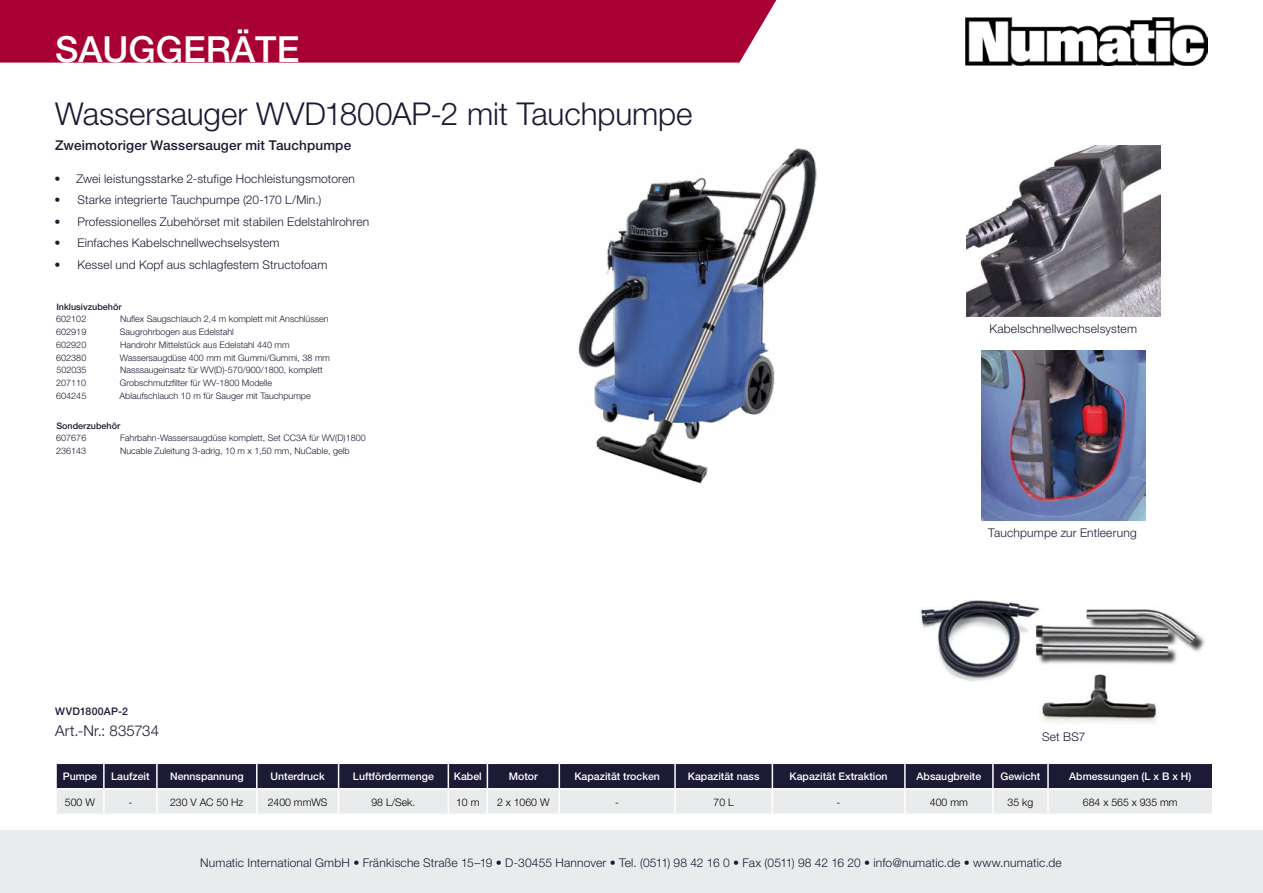
<style>
.page{position:relative;width:1263px;height:893px;background:#fff}
.page>*{position:absolute;margin:0;border:0;box-sizing:border-box;transform-origin:0 0}
.t1{font:500 36px "Helvetica Neue";color:#fff}
.t2{font:300 31.5px "Helvetica Neue";letter-spacing:-.005em;color:#1c1a34}
.t3{font:300 15px "Helvetica Neue";letter-spacing:.005em;color:#1c1a34}
.t4{font:500 13.5px "Helvetica Neue";letter-spacing:.01em;color:#1c1a34}
.t5{font:300 12px "Helvetica Neue";letter-spacing:.015em;color:#1c1a34}
.t6{font:500 10.5px "Helvetica Neue";color:#fff}
.t7{font:300 10.5px "Helvetica Neue";color:#000}
.t8{font:500 10.5px "Helvetica Neue";letter-spacing:.025em;color:#1c1a34}
.t9{font:300 9px "Helvetica Neue";color:#1c1a34}
.t10{font:500 9px "Helvetica Neue";color:#1c1a34}
</style>
<div class="page">
<div style="left:0;top:831px;width:1263px;height:62px;background:#e9ebec"></div>
<img style="left:965px;top:18px;width:243px;height:47px">
<div style="left:0;top:0;width:776px;height:63px;background:#a90034"></div>
<svg style="left:56px;top:763px;width:1157px;height:51px;background:#8a8a97"></svg>
<hr style="left:905px;top:788px;width:88px;height:1px;background:#fff">
<hr style="left:904px;top:789px;width:2px;height:24px;background:#fff">
<hr style="left:993px;top:788px;width:55px;height:1px;background:#fff">
<hr style="left:992px;top:789px;width:2px;height:24px;background:#fff">
<hr style="left:1048px;top:788px;width:164px;height:1px;background:#fff">
<hr style="left:1047px;top:789px;width:2px;height:24px;background:#fff">
<img style="left:981px;top:350px;width:164px;height:170px">
<img style="left:920px;top:600px;width:285px;height:124px">
<img style="left:966px;top:146px;width:194px;height:170px">
<img style="left:578px;top:148px;width:239px;height:336px">
<h1 class="t1" style="left:55px;top:28px;width:246px">SAUGGERÄTE</h1>
<h2 class="t2" style="left:55px;top:94px;width:639px">Wassersauger WVD1800AP-2 mit Tauchpumpe</h2>
<h3 class="t4" style="left:55px;top:138px;width:297px">Zweimotoriger Wassersauger mit Tauchpumpe</h3>
<h3 class="t5" style="left:55px;top:171px;width:302px">• Zwei leistungsstarke 2-stufige Hochleistungsmotoren</h3>
<h3 class="t5" style="left:55px;top:193px;width:268px">• Starke integrierte Tauchpumpe (20-170 L/Min.)</h3>
<h3 class="t5" style="left:55px;top:214px;width:316px">• Professionelles Zubehörset mit stabilen Edelstahlrohren</h3>
<h3 class="t5" style="left:55px;top:236px;width:226px">• Einfaches Kabelschnellwechselsystem</h3>
<h3 class="t5" style="left:54px;top:257px;width:274px">• Kessel und Kopf aus schlagfestem Structofoam</h3>
<p class="t10" style="left:56px;top:302px;width:67px">Inklusivzubehör</p>
<p class="t9" style="left:56px;top:314px;width:32px">602102</p>
<p class="t9" style="left:120px;top:314px;width:210px">Nuflex Saugschlauch 2,4 m komplett mit Anschlüssen</p>
<p class="t9" style="left:56px;top:326px;width:32px">602919</p>
<p class="t9" style="left:120px;top:326px;width:116px">Saugrohrbogen aus Edelstahl</p>
<p class="t9" style="left:56px;top:339px;width:32px">602920</p>
<p class="t9" style="left:120px;top:339px;width:171px">Handrohr Mittelstück aus Edelstahl 440 mm</p>
<p class="t9" style="left:56px;top:352px;width:32px">602380</p>
<p class="t9" style="left:120px;top:352px;width:212px">Wassersaugdüse 400 mm mit Gummi/Gummi, 38 mm</p>
<p class="t9" style="left:56px;top:365px;width:32px">502035</p>
<p class="t9" style="left:120px;top:365px;width:204px">Nasssaugeinsatz für WV(D)-570/900/1800, komplett</p>
<p class="t9" style="left:56px;top:377px;width:32px">207110</p>
<p class="t9" style="left:120px;top:377px;width:154px">Grobschmutzfilter für WV-1800 Modelle</p>
<p class="t9" style="left:56px;top:390px;width:32px">604245</p>
<p class="t9" style="left:120px;top:390px;width:193px">Ablaufschlauch 10 m für Sauger mit Tauchpumpe</p>
<p class="t10" style="left:56px;top:421px;width:65px">Sonderzubehör</p>
<p class="t9" style="left:56px;top:433px;width:32px">607676</p>
<p class="t9" style="left:120px;top:433px;width:247px">Fahrbahn-Wassersaugdüse komplett, Set CC3A für WV(D)1800</p>
<p class="t9" style="left:56px;top:445px;width:32px">236143</p>
<p class="t9" style="left:120px;top:445px;width:231px">Nucable Zuleitung 3-adrig, 10 m x 1,50 mm, NuCable, gelb</p>
<p class="t8" style="left:55px;top:705px;width:74px">WVD1800AP-2</p>
<h3 class="t3" style="left:55px;top:722px;width:105px">Art.-Nr.: 835734</h3>
<h3 class="t5" style="left:989px;top:321px;width:149px">Kabelschnellwechselsystem</h3>
<h3 class="t5" style="left:988px;top:525px;width:150px">Tauchpumpe zur Entleerung</h3>
<h3 class="t5" style="left:1042px;top:730px;width:45px">Set BS7</h3>
<p class="t6" style="left:63px;top:770px;width:36px">Pumpe</p>
<p class="t6" style="left:111px;top:770px;width:40px">Laufzeit</p>
<p class="t6" style="left:170px;top:770px;width:75px">Nennspannung</p>
<p class="t6" style="left:271px;top:770px;width:56px">Unterdruck</p>
<p class="t6" style="left:353px;top:770px;width:82px">Luftfördermenge</p>
<p class="t6" style="left:454px;top:770px;width:29px">Kabel</p>
<p class="t6" style="left:509px;top:770px;width:30px">Motor</p>
<p class="t6" style="left:574px;top:770px;width:87px">Kapazität trocken</p>
<p class="t6" style="left:688px;top:770px;width:73px">Kapazität nass</p>
<p class="t6" style="left:790px;top:770px;width:100px">Kapazität Extraktion</p>
<p class="t6" style="left:916px;top:770px;width:66px">Absaugbreite</p>
<p class="t6" style="left:1000px;top:770px;width:41px">Gewicht</p>
<p class="t6" style="left:1069px;top:770px;width:124px">Abmessungen (L x B x H)</p>
<p class="t7" style="left:65px;top:795px;width:31px">500 W</p>
<p class="t7" style="left:128px;top:795px;width:5px">-</p>
<p class="t7" style="left:170px;top:795px;width:75px">230 V AC 50 Hz</p>
<p class="t7" style="left:268px;top:795px;width:61px">2400 mmWS</p>
<p class="t7" style="left:371px;top:795px;width:45px">98 L/Sek.</p>
<p class="t7" style="left:456px;top:795px;width:25px">10 m</p>
<p class="t7" style="left:497px;top:795px;width:54px">2 x 1060 W</p>
<p class="t7" style="left:615px;top:795px;width:5px">-</p>
<p class="t7" style="left:713px;top:795px;width:22px">70 L</p>
<p class="t7" style="left:837px;top:795px;width:5px">-</p>
<p class="t7" style="left:930px;top:795px;width:39px">400 mm</p>
<p class="t7" style="left:1007px;top:795px;width:27px">35 kg</p>
<p class="t7" style="left:1083px;top:795px;width:96px">684 x 565 x 935 mm</p>
<h3 class="t5" style="left:200px;top:855px;width:863px">Numatic International GmbH • Fränkische Straße 15–19 • D-30455 Hannover • Tel. (0511) 98 42 16 0 • Fax (0511) 98 42 16 20 • info@numatic.de • www.numatic.de</h3>
</div>
